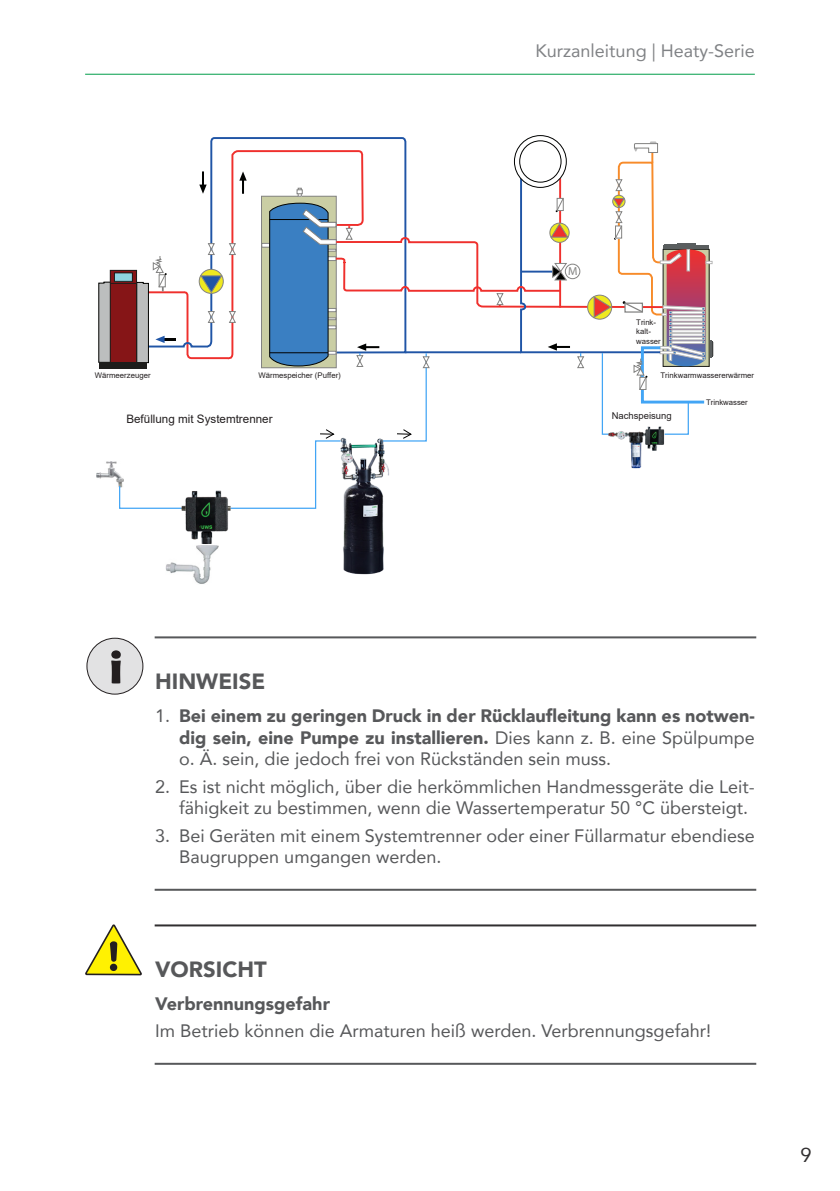
<style>
.page{position:relative;width:840px;height:1191px;background:#fff}
.page>*{position:absolute;margin:0;border:0;box-sizing:border-box;transform-origin:0 0}
.t1{font:900 22px "Avenir";color:#57585a}
.t2{font:20px "Avenir";color:#312f30}
.t3{font:18px/21.6px "Avenir";color:#57585a}
.t4{font:900 18px/21.6px "Avenir";color:#57585a;text-align:justify}
.t5{font:18px "Avenir";color:#808285}
.t6{font:11.6px "Arial";color:#231f20}
.t7{font:11.6px "Myriad Pro";color:#838382}
.t8{font:9.4px "Arial";color:#231f20}
.t9{font:7.8px/9.4px "Arial";color:#231f20}
.s1{font-weight:400}
</style>
<div class="page">
<hr style="left:85px;top:74px;width:669px;height:1px;background:#009d4a">
<img style="left:165px;top:561px;width:46px;height:23px">
<svg style="left:98px;top:135px;width:615px;height:374px"></svg>
<img style="left:605px;top:414px;width:61px;height:57px">
<img style="left:162px;top:477px;width:85px;height:84px">
<img style="left:313px;top:430px;width:102px;height:145px">
<hr style="left:154px;top:924px;width:601px;height:2px;background:#312f30">
<hr style="left:154px;top:1062px;width:601px;height:2px;background:#57585a">
<svg style="left:85px;top:924px;width:57px;height:52px"></svg>
<div style="left:110px;top:963px;width:7px;height:8px;background:#231f20;border-radius:50%"></div>
<hr style="left:154px;top:636px;width:601px;height:2px;background:#57585a">
<hr style="left:154px;top:888px;width:601px;height:2px;background:#57585a">
<div style="left:87px;top:638px;width:56px;height:56px;background:#e2e2e3;border-radius:50%"></div>
<div style="left:86px;top:638px;width:57px;height:56px;border:1px solid #231f20;border-radius:50%"></div>
<svg style="left:111px;top:650px;width:10px;height:33px"></svg>
<p class="t5" style="left:535px;top:36px;width:221px">Kurzanleitung | Heaty-Serie</p>
<p class="t7" style="left:567px;top:264px;width:11px">M</p>
<p class="t9" style="left:636px;top:317px;width:26px">Trink&shy;kalt&shy;wasser</p>
<p class="t9" style="left:95px;top:370px;width:57px">Wärmeerzeuger</p>
<p class="t9" style="left:258px;top:370px;width:84px">Wärmespeicher (Puffer)</p>
<p class="t9" style="left:660px;top:370px;width:95px">Trinkwarmwassererwärmer</p>
<p class="t9" style="left:705px;top:397px;width:43px">Trinkwasser</p>
<p class="t6" style="left:126px;top:410px;width:148px">Befüllung mit Systemtrenner</p>
<p class="t8" style="left:611px;top:409px;width:61px">Nachspeisung</p>
<p class="t1" style="left:155px;top:662px;width:112px">HINWEISE</p>
<p class="t4" style="left:179px;top:704px;width:577px;text-indent:-24px"><span class="s1">1.</span> Bei einem zu geringen Druck in der Rücklaufleitung kann es notwen&shy;dig sein, eine Pumpe zu installieren. <span class="s1">Dies kann z. B. eine Spülpumpe o. Ä. sein, die jedoch frei von Rückständen sein muss.</span></p>
<p class="t3" style="left:179px;top:775px;width:577px;text-indent:-24px">2. Es ist nicht möglich, über die herkömmlichen Handmessgeräte die Leit&shy;fähigkeit zu bestimmen, wenn die Wassertemperatur 50 °C übersteigt.</p>
<p class="t3" style="left:179px;top:824px;width:577px;text-indent:-24px">3. Bei Geräten mit einem Systemtrenner oder einer Füllarmatur ebendiese<br>Baugruppen umgangen werden.</p>
<p class="t1" style="left:155px;top:950px;width:113px">VORSICHT</p>
<p class="t4" style="left:155px;top:992px;width:176px">Verbrennungsgefahr</p>
<p class="t3" style="left:155px;top:1019px;width:557px">Im Betrieb können die Armaturen heiß werden. Verbrennungsgefahr!</p>
<p class="t2" style="left:800px;top:1139px;width:13px">9</p>
</div>
